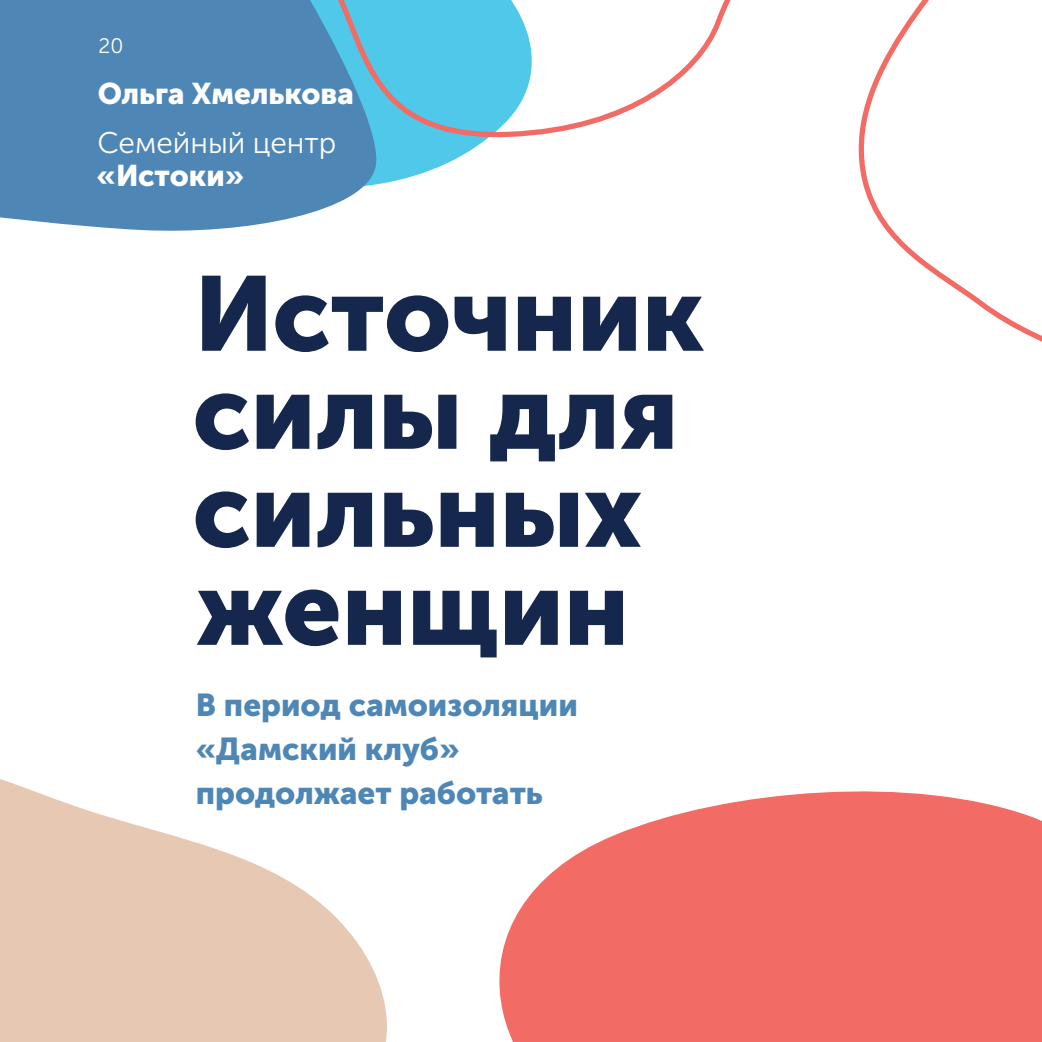
<style>
.page{position:relative;width:1042px;height:1042px;background:#fff}
.page>*{position:absolute;margin:0;border:0;box-sizing:border-box;transform-origin:0 0}
.заголовок_статьи{font:105px/98px "Museo Sans Cyrl 900";color:#15274d}
.цитата_-_выноска{font:31.5px/43.8px "Museo Sans Cyrl 900";color:#4e87b6}
.район_1{font:29.75px "Museo Sans Cyrl 900";color:#fff}
.район_1-2{font:29.75px "Museo Sans Cyrl 300";color:#fff}
.t1{font:21px "Museo Sans Cyrl 300";color:#fff}
</style>
<div class="page">
<svg style="left:499px;top:791px;width:543px;height:251px;background:#f37c76"></svg>
<svg style="left:0;top:779px;width:387px;height:263px;fill:#e6c8b3"></svg>
<svg style="left:386px;top:148px;width:88px;height:35px;fill:#50c8e9"></svg>
<svg style="left:0;top:0;width:386px;height:231px;background:#598fbb"></svg>
<svg style="left:858px;top:0;width:184px;height:342px"></svg>
<svg style="left:235px;top:0;width:629px;height:148px"></svg>
<p class="t1" style="left:99px;top:34px;width:26px">20</p>
<p class="район_1" style="left:98px;top:76px;width:258px">Ольга Хмелькова</p>
<p class="район_1-2" style="left:98px;top:126px;width:240px">Семейный центр</p>
<p class="район_1" style="left:97px;top:159px;width:149px">«Истоки»</p>
<p class="заголовок_статьи" style="left:193px;top:265px;width:513px">Источник силы для сильных женщин</p>
<p class="цитата_-_выноска" style="left:196px;top:683px;width:383px">В период самоизоляции «Дамский клуб» продолжает работать</p>
</div>
